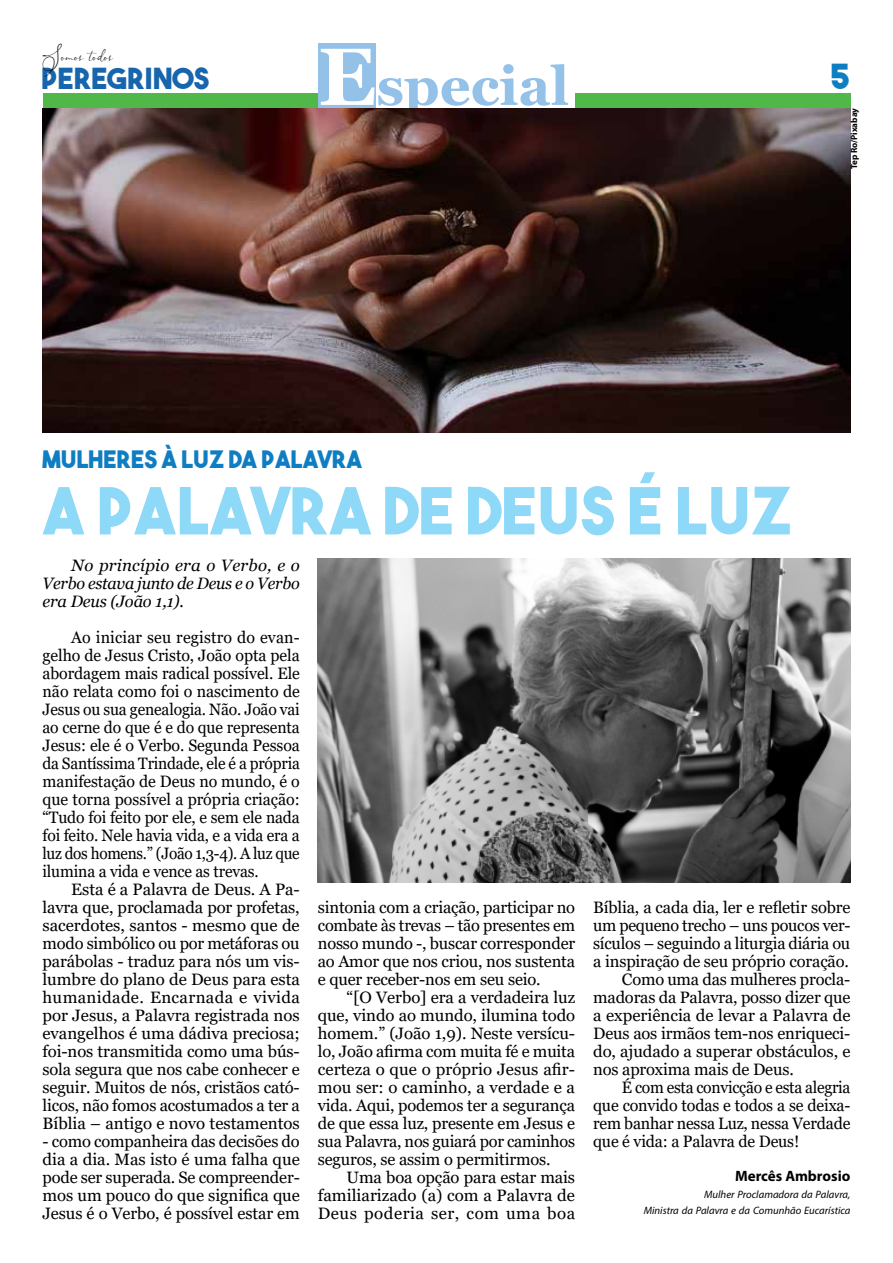
<style>
.page{position:relative;width:893px;height:1263px;background:#fff}
.page>*{position:absolute;margin:0;border:0;box-sizing:border-box;transform-origin:0 0}
.t1{font:64.5px "The Bold Font";letter-spacing:.01em;color:#8ed8f8}
.t2{font:700 54px "Georgia";color:#93c1e8}
.t3{font:34.5px "The Bold Font";color:#0e7dc2}
.t4{font:29.1px "The Bold Font";color:#1765ad}
.t5{font:24px "The Bold Font";color:#0e7dc2}
.t6{font:16.95px "Asmelina Harley";color:#000}
.t7{font:16.5px/18px "Georgia";letter-spacing:-.01em;color:#000;text-align:justify}
.t8{font:italic 16.5px/18px "Georgia";letter-spacing:-.015em;color:#000;text-align:justify}
.t9{font:16.5px "Georgia";letter-spacing:-.01em;color:#000;scale:.95 1}
.t10{font:italic 15px/16.5px "Myriad Arabic";color:#000;text-align:right}
.t11{font:700 15px "Myriad Pro";color:#000}
.t12{font:700 9px "Myriad Pro";color:#000}
.s1{font-size:81px;color:#fff}
</style>
<div class="page">
<div style="left:43px;top:93px;width:807px;height:14px;background:#50b848"></div>
<div style="left:318px;top:44px;width:58px;height:64px;background:#93c1e8"></div>
<div style="left:376px;top:44px;width:199px;height:64px;background:#fff"></div>
<img style="left:318px;top:558px;width:532px;height:324px">
<img style="left:43px;top:108px;width:807px;height:324px">
<p class="t6" style="left:43px;top:47px;width:72px">Somos todos</p>
<h2 class="t2" style="left:318px;top:52px;width:253px"><span class="s1">E</span>special</h2>
<h3 class="t4" style="left:41px;top:60px;width:170px">PEREGRINOS</h3>
<h3 class="t3" style="left:830px;top:54px;width:22px">5</h3>
<p class="t12" style="left:848px;top:169px;width:63px;rotate:-90deg">Tep Ro/Pixabay</p>
<h3 class="t5" style="left:43px;top:444px;width:321px">MULHERES À LUZ DA PALAVRA</h3>
<h1 class="t1" style="left:43px;top:470px;width:752px">A PALAVRA DE DEUS É LUZ</h1>
<p class="t8" style="left:43px;top:556px;width:259px;text-indent:29px">No princípio era o Verbo, e o Verbo estava junto de Deus e o Verbo era Deus (João 1,1).</p>
<p class="t7" style="left:43px;top:628px;width:259px;text-indent:29px">Ao iniciar seu registro do evan&shy;gelho de Jesus Cristo, João opta pela abordagem mais radical possível. Ele não relata como foi o nascimento de Jesus ou sua genealogia. Não. João vai ao cerne do que é e do que representa Jesus: ele é o Verbo. Segunda Pessoa da Santíssima Trindade, ele é a própria manifestação de Deus no mundo, é o que torna possível a própria criação: “Tudo foi feito por ele, e sem ele nada foi feito. Nele havia vida, e a vida era a luz dos homens.” (João 1,3-4). A luz que ilumina a vida e vence as trevas.</p>
<p class="t7" style="left:43px;top:880px;width:259px;text-indent:29px">Esta é a Palavra de Deus. A Pa&shy;lavra que, proclamada por profetas, sacerdotes, santos - mesmo que de modo simbólico ou por metáforas ou parábolas - traduz para nós um vis&shy;lumbre do plano de Deus para esta humanidade. Encarnada e vivida por Jesus, a Palavra registrada nos evangelhos é uma dádiva preciosa; foi-nos transmitida como uma bús&shy;sola segura que nos cabe conhecer e seguir. Muitos de nós, cristãos cató&shy;licos, não fomos acostumados a ter a Bíblia – antigo e novo testamentos</p>
<p class="t7" style="left:43px;top:1132px;width:259px">- como companheira das decisões do dia a dia. Mas isto é uma falha que pode ser superada. Se compreender&shy;mos um pouco do que significa que Jesus é o Verbo, é possível estar em</p>
<p class="t7" style="left:318px;top:898px;width:259px">sintonia com a criação, participar no combate às trevas – tão presentes em nosso mundo -, buscar corresponder ao Amor que nos criou, nos sustenta e quer receber-nos em seu seio.</p>
<p class="t7" style="left:318px;top:988px;width:259px;text-indent:29px">“[O Verbo] era a verdadeira luz que, vindo ao mundo, ilumina todo homem.” (João 1,9). Neste versícu&shy;lo, João afirma com muita fé e muita certeza o que o próprio Jesus afir&shy;mou ser: o caminho, a verdade e a vida. Aqui, podemos ter a segurança de que essa luz, presente em Jesus e sua Palavra, nos guiará por caminhos seguros, se assim o permitirmos.</p>
<p class="t7" style="left:318px;top:1168px;width:259px;text-indent:29px">Uma boa opção para estar mais familiarizado (a) com a Palavra de Deus poderia ser, com uma boa</p>
<p class="t7" style="left:593px;top:898px;width:259px">Bíblia, a cada dia, ler e refletir sobre</p>
<p class="t7" style="left:593px;top:916px;width:259px">um pequeno trecho – uns poucos ver-</p>
<p class="t7" style="left:593px;top:934px;width:259px">sículos – seguindo a liturgia diária ou</p>
<p class="t7" style="left:593px;top:952px;width:257px">a inspiração de seu próprio coração.</p>
<p class="t7" style="left:622px;top:970px;width:230px">Como uma das mulheres procla-</p>
<p class="t7" style="left:593px;top:988px;width:259px">madoras da Palavra, posso dizer que</p>
<p class="t7" style="left:593px;top:1006px;width:259px">a experiência de levar a Palavra de</p>
<p class="t7" style="left:593px;top:1024px;width:259px">Deus aos irmãos tem-nos enriqueci-</p>
<p class="t7" style="left:593px;top:1042px;width:259px">do, ajudado a superar obstáculos, e</p>
<p class="t7" style="left:593px;top:1060px;width:202px">nos aproxima mais de Deus.</p>
<p class="t9" style="left:622px;top:1077px;width:242px">É com esta convicção e esta alegria</p>
<p class="t7" style="left:593px;top:1096px;width:259px">que convido todas e todos a se deixa-</p>
<p class="t7" style="left:593px;top:1114px;width:259px">rem banhar nessa Luz, nessa Verdade</p>
<p class="t7" style="left:593px;top:1132px;width:208px">que é vida: a Palavra de Deus!</p>
<p class="t11" style="left:735px;top:1166px;width:117px">Mercês Ambrosio</p>
<p class="t10" style="left:644px;top:1186px;width:208px">Mulher Proclamadora da Palavra,<br>Ministra da Palavra e da Comunhão Eucarística</p>
</div>
